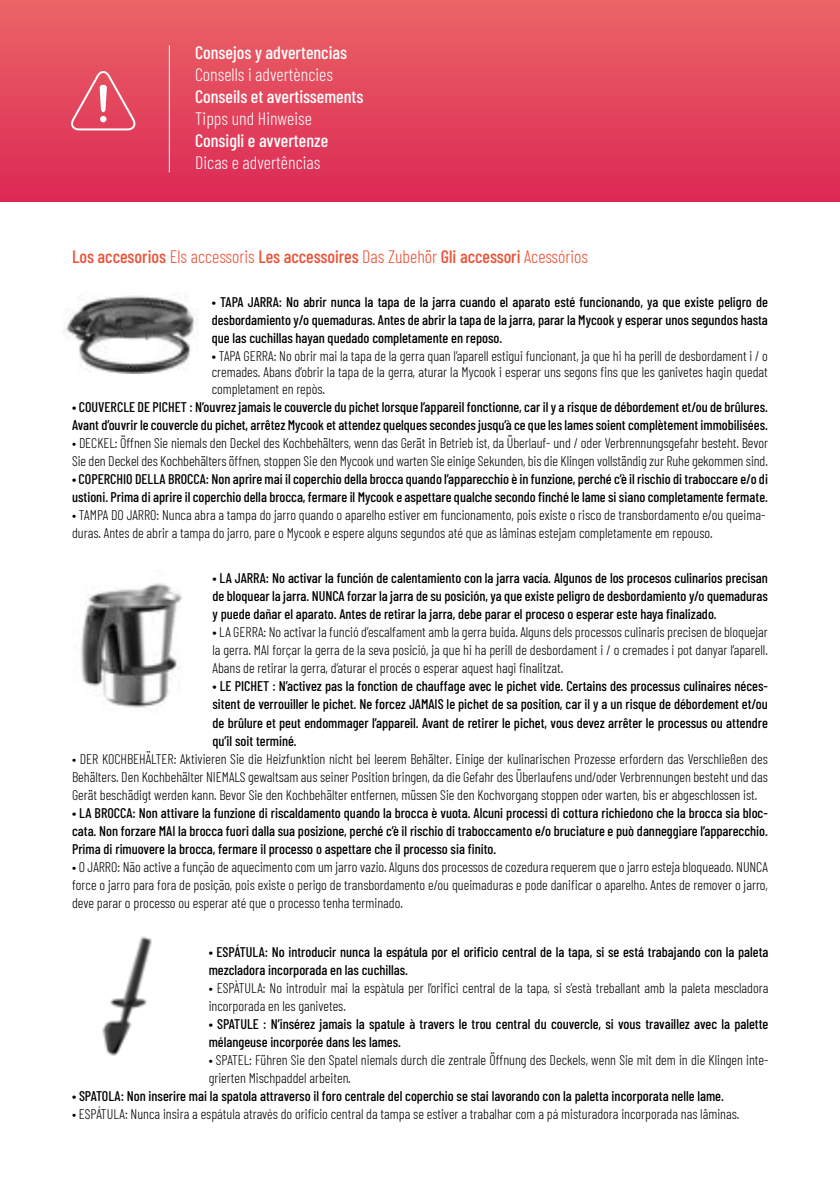
<style>
.page{position:relative;width:840px;height:1191px;background:#fff}
.page>*{position:absolute;margin:0;border:0;box-sizing:border-box;transform-origin:0 0}
.t1{font:500 18px "Barlow Condensed";color:#ea5136}
.t2{font:500 18px "Barlow Condensed";color:#fff}
.t3{font:300 18px "Barlow Condensed";color:#fff}
.t4{font:300 14px/18px "Barlow Condensed";color:#000;text-align:justify}
.t5{font:500 14px/18px "Barlow Condensed";color:#000;text-align:justify}
.s1{font-weight:300}
.s2{font-weight:500}
</style>
<div class="page">
<div style="left:0;top:0;width:839px;height:201px;background:linear-gradient(to bottom,#eb6566,#dc2955)"></div>
<svg style="left:69px;top:70px;width:68px;height:61px;background:#e76073"></svg>
<hr style="left:169px;top:45px;width:1px;height:127px;background:#fff">
<img style="left:62px;top:296px;width:134px;height:77px">
<img style="left:81px;top:583px;width:101px;height:125px">
<img style="left:102px;top:936px;width:50px;height:120px">
<p class="t2" style="left:195px;top:40px;width:153px">Consejos y advertencias</p>
<p class="t3" style="left:195px;top:61px;width:139px">Consells i advertències</p>
<p class="t2" style="left:195px;top:83px;width:170px">Conseils et avertissements</p>
<p class="t3" style="left:195px;top:105px;width:118px">Tipps und Hinweise</p>
<p class="t2" style="left:195px;top:127px;width:134px">Consigli e avvertenze</p>
<p class="t3" style="left:195px;top:149px;width:126px">Dicas e advertências</p>
<p class="t1" style="left:72px;top:244px;width:517px">Los accesorios <span class="s1">Els accessoris</span> Les accessoires <span class="s1">Das Zubehör</span> Gli accessori <span class="s1">Acessórios</span></p>
<p class="t5" style="left:211px;top:291px;width:557px">• TAPA JARRA: No abrir nunca la tapa de la jarra cuando el aparato esté funcionando, ya que existe peligro de desbordamiento y/o quemaduras. Antes de abrir la tapa de la jarra, parar la Mycook y esperar unos segundos hasta que las cuchillas hayan quedado completamente en reposo.</p>
<p class="t4" style="left:211px;top:346px;width:557px;line-height:16.8px"><span class="s2">•</span> TAPA GERRA: No obrir mai la tapa de la gerra quan l’aparell estigui funcionant, ja que hi ha perill de desbordament i / o cremades. Abans d’obrir la tapa de la gerra, aturar la Mycook i esperar uns segons fins que les ganivetes hagin quedat completament en repòs.</p>
<p class="t5" style="left:72px;top:397px;width:697px">• COUVERCLE DE PICHET : N’ouvrez jamais le couvercle du pichet lorsque l’appareil fonctionne, car il y a risque de débordement et/ou de brûlures.<br>Avant d’ouvrir le couvercle du pichet, arrêtez Mycook et attendez quelques secondes jusqu’à ce que les lames soient complètement immobilisées.</p>
<p class="t4" style="left:72px;top:433px;width:697px">• DECKEL: Öffnen Sie niemals den Deckel des Kochbehälters, wenn das Gerät in Betrieb ist, da Überlauf- und / oder Verbrennungsgefahr besteht. Bevor<br>Sie den Deckel des Kochbehälters öffnen, stoppen Sie den Mycook und warten Sie einige Sekunden, bis die Klingen vollständig zur Ruhe gekommen sind.</p>
<p class="t5" style="left:72px;top:469px;width:697px">• COPERCHIO DELLA BROCCA: Non aprire mai il coperchio della brocca quando l’apparecchio è in funzione, perché c’è il rischio di traboccare e/o di ustioni. Prima di aprire il coperchio della brocca, fermare il Mycook e aspettare qualche secondo finché le lame si siano completamente fermate.</p>
<p class="t4" style="left:72px;top:505px;width:694px">• TAMPA DO JARRO: Nunca abra a tampa do jarro quando o aparelho estiver em funcionamento, pois existe o risco de transbordamento e/ou queima&shy;duras. Antes de abrir a tampa do jarro, pare o Mycook e espere alguns segundos até que as lâminas estejam completamente em repouso.</p>
<p class="t5" style="left:212px;top:568px;width:556px">• LA JARRA: No activar la función de calentamiento con la jarra vacía. Algunos de los procesos culinarios precisan de bloquear la jarra. NUNCA forzar la jarra de su posición, ya que existe peligro de desbordamiento y/o quemaduras y puede dañar el aparato. Antes de retirar la jarra, debe parar el proceso o esperar este haya finalizado.</p>
<p class="t4" style="left:212px;top:622px;width:556px"><span class="s2">•</span> LA GERRA: No activar la funció d’escalfament amb la gerra buida. Alguns dels processos culinaris precisen de bloquejar la gerra. MAI forçar la gerra de la seva posició, ja que hi ha perill de desbordament i / o cremades i pot danyar l’aparell.<br>Abans de retirar la gerra, d’aturar el procés o esperar aquest hagi finalitzat.</p>
<p class="t5" style="left:212px;top:676px;width:556px">• LE PICHET : N’activez pas la fonction de chauffage avec le pichet vide. Certains des processus culinaires néces&shy;sitent de verrouiller le pichet. Ne forcez JAMAIS le pichet de sa position, car il y a un risque de débordement et/ou de brûlure et peut endommager l’appareil. Avant de retirer le pichet, vous devez arrêter le processus ou attendre qu’il soit terminé.</p>
<p class="t4" style="left:72px;top:748px;width:697px">• DER KOCHBEHÄLTER: Aktivieren Sie die Heizfunktion nicht bei leerem Behälter. Einige der kulinarischen Prozesse erfordern das Verschließen des Behälters. Den Kochbehälter NIEMALS gewaltsam aus seiner Position bringen, da die Gefahr des Überlaufens und/oder Verbrennungen besteht und das Gerät beschädigt werden kann. Bevor Sie den Kochbehälter entfernen, müssen Sie den Kochvorgang stoppen oder warten, bis er abgeschlossen ist.</p>
<p class="t5" style="left:72px;top:802px;width:697px">• LA BROCCA: Non attivare la funzione di riscaldamento quando la brocca è vuota. Alcuni processi di cottura richiedono che la brocca sia bloc&shy;cata. Non forzare MAI la brocca fuori dalla sua posizione, perché c’è il rischio di traboccamento e/o bruciature e può danneggiare l’apparecchio.<br>Prima di rimuovere la brocca, fermare il processo o aspettare che il processo sia finito.</p>
<p class="t4" style="left:72px;top:856px;width:697px">• O JARRO: Não active a função de aquecimento com um jarro vazio. Alguns dos processos de cozedura requerem que o jarro esteja bloqueado. NUNCA force o jarro para fora de posição, pois existe o perigo de transbordamento e/ou queimaduras e pode danificar o aparelho. Antes de remover o jarro, deve parar o processo ou esperar até que o processo tenha terminado.</p>
<p class="t5" style="left:208px;top:941px;width:561px">• ESPÁTULA: No introducir nunca la espátula por el orificio central de la tapa, si se está trabajando con la paleta mezcladora incorporada en las cuchillas.</p>
<p class="t4" style="left:208px;top:977px;width:561px">• ESPÀTULA: No introduir mai la espàtula per l’orifici central de la tapa, si s’està treballant amb la paleta mescladora incorporada en les ganivetes.</p>
<p class="t5" style="left:208px;top:1013px;width:561px">• SPATULE : N’insérez jamais la spatule à travers le trou central du couvercle, si vous travaillez avec la palette mélangeuse incorporée dans les lames.</p>
<p class="t4" style="left:208px;top:1049px;width:561px">• SPATEL: Führen Sie den Spatel niemals durch die zentrale Öffnung des Deckels, wenn Sie mit dem in die Klingen inte&shy;grierten Mischpaddel arbeiten.</p>
<p class="t5" style="left:72px;top:1085px;width:653px">• SPATOLA: Non inserire mai la spatola attraverso il foro centrale del coperchio se stai lavorando con la paletta incorporata nelle lame.</p>
<p class="t4" style="left:72px;top:1103px;width:668px">• ESPÁTULA: Nunca insira a espátula através do orifício central da tampa se estiver a trabalhar com a pá misturadora incorporada nas lâminas.</p>
</div>
